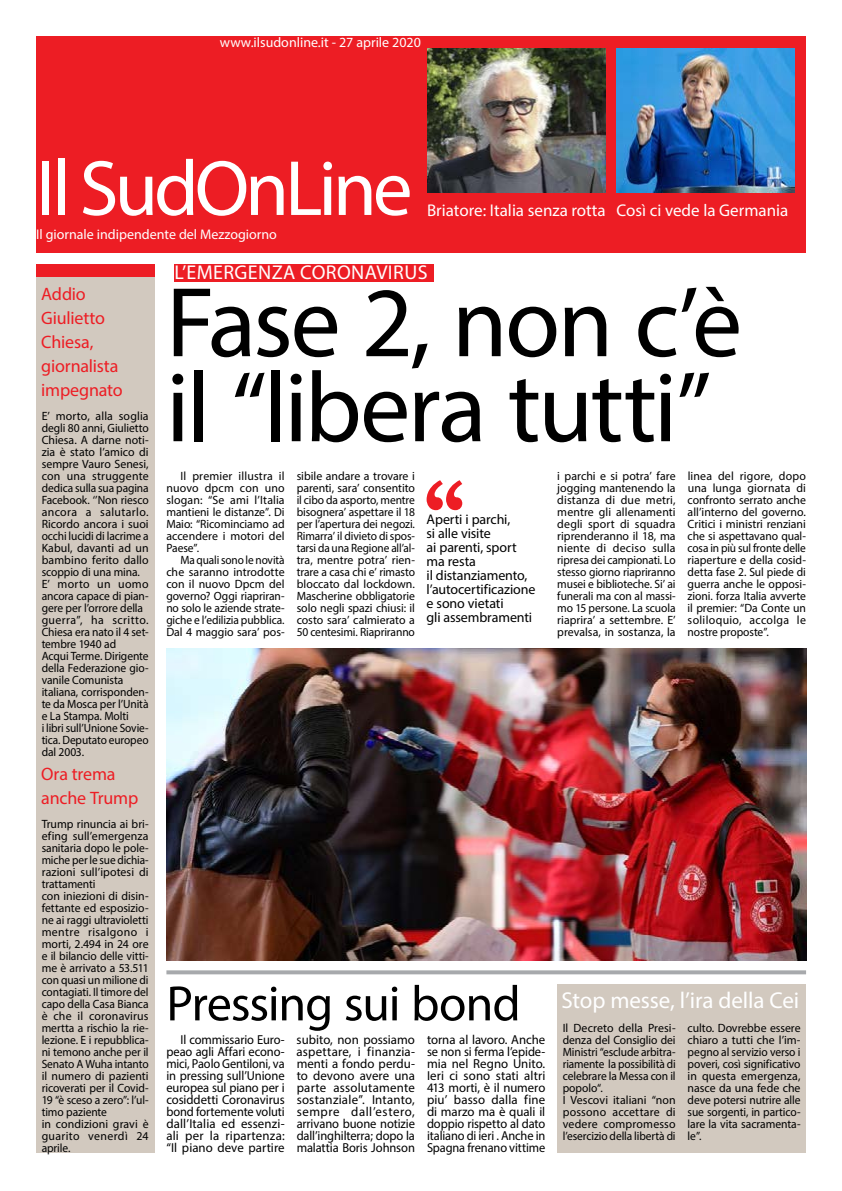
<style>
.page{position:relative;width:842px;height:1191px;background:#fff}
.page>*{position:absolute;margin:0;border:0;box-sizing:border-box;transform-origin:0 0}
.t1{font:100px/85px "Myriad Pro";letter-spacing:-.025em;color:#000}
.t2{font:79px "Myriad Pro";letter-spacing:-.05em;color:#fff}
.t3{font:50px "Myriad Pro";letter-spacing:-.02em;color:#000}
.t4{font:23px "Myriad Pro";letter-spacing:-.005em;color:#fff}
.t5{font:20px "Myriad Pro";letter-spacing:.02em;color:#fff}
.t6{font:18px/24px "Myriad Pro";letter-spacing:-.01em;color:#ed1d24}
.t7{font:17px "Myriad Pro";color:#fff}
.t8{font:14px/14px "Myriad Pro";letter-spacing:-.01em;color:#000}
.t9{font:14px "Myriad Pro";color:#fff}
.t10{font:13px/12px "Myriad Pro";letter-spacing:-.005em;color:#000;text-align:justify}
.t11{font:13px/12px "Myriad Pro";letter-spacing:-.005em;color:#000;text-align:justify;scale:.96 1}
.t12{font:12px/12px "Myriad Pro";letter-spacing:-.005em;color:#000;text-align:justify}
.t13{font:12px/12px "Myriad Pro";letter-spacing:-.005em;color:#000;text-align:justify;scale:.94 1}
</style>
<div class="page">
<div style="left:36px;top:264px;width:118px;height:888px;background:#d2c9bf"></div>
<div style="left:36px;top:36px;width:770px;height:216px;background:#ed1d24"></div>
<img style="left:166px;top:648px;width:640px;height:312px">
<div style="left:174px;top:264px;width:260px;height:17px;background:#ed1d24"></div>
<svg style="left:166px;top:970px;width:640px;height:4px;background:#aeb0b3"></svg>
<div style="left:36px;top:264px;width:118px;height:12px;background:#ed1d24"></div>
<svg style="left:427px;top:480px;width:35px;height:30px"></svg>
<img style="left:427px;top:48px;width:178px;height:144px">
<img style="left:616px;top:48px;width:179px;height:144px">
<div style="left:557px;top:984px;width:249px;height:168px;background:#d2c9bf"></div>
<p class="t9" style="left:220px;top:34px;width:202px">www.ilsudonline.it - 27 aprile 2020</p>
<h2 class="t2" style="left:36px;top:140px;width:378px">Il SudOnLine</h2>
<p class="t9" style="left:36px;top:226px;width:242px">Il giornale indipendente del Mezzogiorno</p>
<h3 class="t7" style="left:427px;top:200px;width:363px">Briatore: Italia senza rotta Così ci vede la Germania</h3>
<h3 class="t6" style="left:41px;top:282px;width:83px">Addio<br>Giulietto<br>Chiesa, giornalista impegnato</h3>
<p class="t12" style="left:42px;top:410px;width:108px;text-align:left">E’ morto, alla soglia degli 80 anni, Giulietto<br>Chiesa. A darne noti&shy;zia è stato l’amico di sempre Vauro Senesi, con una struggente dedica sulla sua pagina<br>Facebook. ‘’Non riesco ancora a salutarlo.<br>Ricordo ancora i suoi occhi lucidi di lacrime a<br>Kabul, davanti ad un bambino ferito dallo scoppio di una mina.<br>E’ morto un uomo ancora capace di pian&shy;gere per l’orrore della guerra”, ha scritto.<br>Chiesa era nato il 4 set&shy;tembre 1940 ad<br>Acqui Terme. Dirigente della Federazione gio&shy;vanile Comunista italiana, corrisponden&shy;te da Mosca per l’Unità e La Stampa. Molti<br>i libri sull’Unione Sovie&shy;tica. Deputato europeo dal 2003.</p>
<h3 class="t6" style="left:41px;top:762px;width:98px">Ora trema anche Trump</h3>
<p class="t12" style="left:42px;top:818px;width:108px;text-align:left">Trump rinuncia ai bri&shy;efing sull’emergenza sanitaria dopo le pole&shy;miche per le sue dichia&shy;razioni sull’ipotesi di trattamenti<br>con iniezioni di disin&shy;fettante ed esposizio&shy;ne ai raggi ultravioletti mentre risalgono i morti, 2.494 in 24 ore e il bilancio delle vitti&shy;me è arrivato a 53.511 con quasi un milione di contagiati. Il timore del capo della Casa Bianca è che il coronavirus mertta a rischio la rie&shy;lezione. E i repubblica&shy;ni temono anche per il<br>Senato A Wuha intanto il numero di pazienti ricoverati per il Covid-<br>19 “è sceso a zero”: l’ul&shy;timo paziente<br>in condizioni gravi è guarito venerdì 24 aprile.</p>
<h3 class="t5" style="left:175px;top:260px;width:254px">L’EMERGENZA CORONAVIRUS</h3>
<h1 class="t1" style="left:166px;top:278px;width:577px">Fase 2, non c’è il “libera tutti”</h1>
<p class="t12" style="left:166px;top:470px;width:120px;text-indent:14px">Il premier illustra il nuovo dpcm con uno slogan: “Se ami l’Italia mantieni le distanze”. Di Maio: “Ricominciamo ad accendere i motori del Paese”.</p>
<p class="t13" style="left:166px;top:554px;width:127px;text-indent:14px">Ma quali sono le novità che saranno introdotte con il nuovo Dpcm del governo? Oggi riapriran&shy;no solo le aziende strate&shy;giche e l’edilizia pubblica.<br>Dal 4 maggio sara’ pos-</p>
<p class="t12" style="left:297px;top:470px;width:120px">sibile andare a trovare i parenti, sara’ consentito il cibo da asporto, mentre bisognera’ aspettare il 18 per l’apertura dei negozi.<br>Rimarra’ il divieto di spos&shy;tarsi da una Regione all’al&shy;tra, mentre potra’ rien&shy;trare a casa chi e’ rimasto bloccato dal lockdown.<br>Mascherine obbligatorie solo negli spazi chiusi: il costo sara’ calmierato a 50 centesimi. Riapriranno</p>
<p class="t12" style="left:557px;top:470px;width:120px">i parchi e si potra’ fare jogging mantenendo la distanza di due metri, mentre gli allenamenti degli sport di squadra riprenderanno il 18, ma niente di deciso sulla ripresa dei campionati. Lo stesso giorno riapriranno musei e biblioteche. Si’ ai funerali ma con al massi&shy;mo 15 persone. La scuola riaprira’ a settembre. E’ prevalsa, in sostanza, la</p>
<p class="t12" style="left:688px;top:470px;width:120px">linea del rigore, dopo una lunga giornata di confronto serrato anche all’interno del governo.<br>Critici i ministri renziani che si aspettavano qual&shy;cosa in più sul fronte delle riaperture e della cosid&shy;detta fase 2. Sul piede di guerra anche le opposi&shy;zioni. forza Italia avverte il premier: “Da Conte un soliloquio, accolga le nostre proposte”.</p>
<p class="t8" style="left:427px;top:512px;width:110px">Aperti i parchi,<br>si alle visite<br>ai parenti, sport ma resta<br>il distanziamento, l’autocertificazione e sono vietati<br>gli assembramenti</p>
<h3 class="t3" style="left:166px;top:972px;width:356px">Pressing sui bond</h3>
<p class="t11" style="left:166px;top:1033px;width:125px;text-indent:14px">Il commissario Euro&shy;peao agli Affari econo&shy;mici, Paolo Gentiloni, va in pressing sull’Unione europea sul piano per i cosiddetti Coronavirus bond fortemente voluti dall’Italia ed essenzi&shy;ali per la ripartenza: “Il piano deve partire</p>
<p class="t10" style="left:297px;top:1033px;width:120px">subito, non possiamo aspettare, i finanzia&shy;menti a fondo perdu&shy;to devono avere una parte assolutamente sostanziale”. Intanto, sempre dall’estero, arrivano buone notizie dall’inghilterra; dopo la malattia Boris Johnson</p>
<p class="t10" style="left:427px;top:1033px;width:120px">torna al lavoro. Anche se non si ferma l’epide&shy;mia nel Regno Unito.<br>Ieri ci sono stati altri 413 morti, è il numero piu’ basso dalla fine di marzo ma è quali il doppio rispetto al dato italiano di ieri . Anche in Spagna frenano vittime</p>
<h3 class="t4" style="left:561px;top:986px;width:239px">Stop messe, l’ira della Cei</h3>
<p class="t12" style="left:563px;top:1022px;width:114px;text-align:left">Il Decreto della Presi&shy;denza del Consiglio dei<br>Ministri “esclude arbitra&shy;riamente la possibilità di celebrare la Messa con il popolo“.<br>I Vescovi italiani “non possono accettare di vedere compromesso l’esercizio della libertà di</p>
<p class="t12" style="left:688px;top:1022px;width:114px">culto. Dovrebbe essere chiaro a tutti che l’im&shy;pegno al servizio verso i poveri, così significativo in questa emergenza, nasce da una fede che deve potersi nutrire alle sue sorgenti, in partico&shy;lare la vita sacramenta&shy;le”.</p>
</div>
